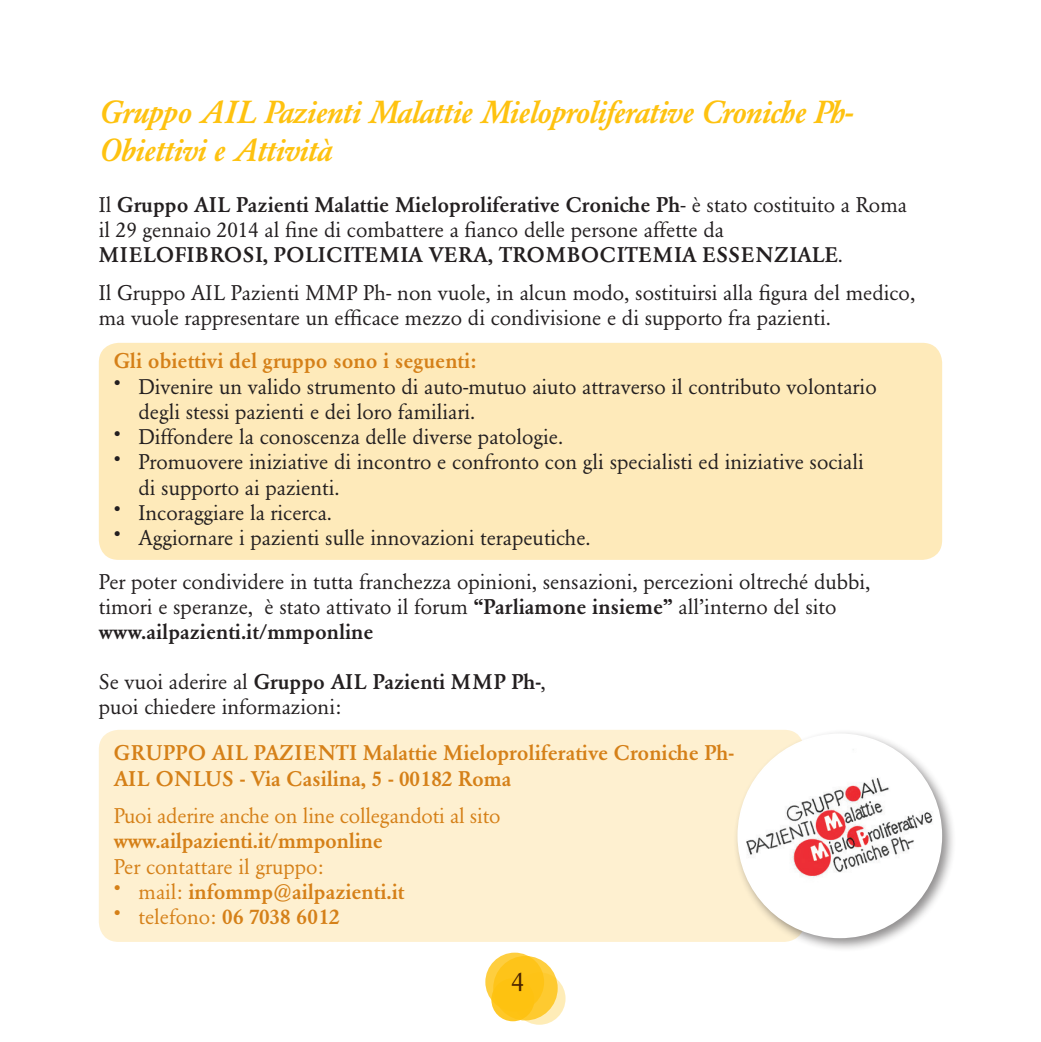
<style>
.page{position:relative;width:1041px;height:1042px;background:#fff}
.page>*{position:absolute;margin:0;border:0;box-sizing:border-box;transform-origin:0 0}
.t1{font:italic 500 31.5px "Garamond BE";letter-spacing:-.02em;color:#fec210}
.t2{font:26.25px "Garamond BE";color:#492200}
.t3{font:21px/25.2px "Garamond BE";color:#231f20}
.t4{font:500 21px "Garamond BE";color:#d58018}
.t5{font:21px/25.2px "Garamond BE";letter-spacing:-.01em;color:#d58018}
.t6{font:500 21px "Garamond BE";letter-spacing:.04em;color:#231f20}
.t7{font:500 21px "Garamond BE";color:#231f20}
.s1{font-weight:500}
.s2{font-weight:400}
</style>
<div class="page">
<svg style="left:491px;top:978px;width:43px;height:43px"></svg>
<svg style="left:493px;top:956px;width:65px;height:64px"></svg>
<svg style="left:513px;top:972px;width:53px;height:53px"></svg>
<svg style="left:485px;top:952px;width:59px;height:59px;background:#fec51f"></svg>
<div style="left:99px;top:730px;width:705px;height:212px;background:#fef0d0;border-radius:20px"></div>
<div style="left:99px;top:343px;width:843px;height:217px;background:#feeaba;border-radius:20px"></div>
<div style="left:733px;top:729px;width:223px;height:223px;background:#231f20;opacity:.5"></div>
<img style="left:738px;top:734px;width:203px;height:203px;border-radius:101px">
<p class="t1" style="left:99px;top:94px;width:756px">Gruppo AIL Pazienti Malattie Mieloproliferative Croniche Ph-</p>
<p class="t1" style="left:99px;top:132px;width:234px">Obiettivi e Attività</p>
<p class="t3" style="left:99px;top:192px;width:810px">Il <span class="s1">Gruppo AIL Pazienti Malattie Mieloproliferative Croniche Ph</span>- è stato costituito a Roma il 29 gennaio 2014 al fine di combattere a fianco delle persone affette da</p>
<p class="t6" style="left:99px;top:243px;width:746px">MIELOFIBROSI, POLICITEMIA VERA, TROMBOCITEMIA ESSENZIALE<span class="s2">.</span></p>
<p class="t3" style="left:99px;top:280px;width:818px">Il Gruppo AIL Pazienti MMP Ph- non vuole, in alcun modo, sostituirsi alla figura del medico, ma vuole rappresentare un efficace mezzo di condivisione e di supporto fra pazienti.</p>
<p class="t4" style="left:114px;top:349px;width:364px">Gli obiettivi del gruppo sono i seguenti:</p>
<p class="t3" style="left:139px;top:374px;width:740px;text-indent:-25px">• Divenire un valido strumento di auto-mutuo aiuto attraverso il contributo volontario degli stessi pazienti e dei loro familiari.</p>
<p class="t3" style="left:114px;top:424px;width:451px">• Diffondere la conoscenza delle diverse patologie.</p>
<p class="t3" style="left:139px;top:450px;width:727px;text-indent:-25px">• Promuovere iniziative di incontro e confronto con gli specialisti ed iniziative sociali di supporto ai pazienti.</p>
<p class="t3" style="left:114px;top:500px;width:220px">• Incoraggiare la ricerca.</p>
<p class="t3" style="left:114px;top:525px;width:479px">• Aggiornare i pazienti sulle innovazioni terapeutiche.</p>
<p class="t3" style="left:99px;top:569px;width:773px">Per poter condividere in tutta franchezza opinioni, sensazioni, percezioni oltreché dubbi, timori e speranze, è stato attivato il forum <span class="s1">“Parliamone insieme”</span> all’interno del sito <span class="s1">www.ailpazienti.it/mmponline</span></p>
<p class="t7" style="left:99px;top:669px;width:449px"><span class="s2">Se vuoi aderire al</span> Gruppo AIL Pazienti MMP Ph-<span class="s2">,</span></p>
<p class="t3" style="left:99px;top:694px;width:244px">puoi chiedere informazioni:</p>
<p class="t4" style="left:114px;top:741px;width:622px">GRUPPO AIL PAZIENTI Malattie Mieloproliferative Croniche Ph-</p>
<p class="t4" style="left:114px;top:766px;width:399px">AIL ONLUS - Via Casilina, 5 - 00182 Roma</p>
<p class="t5" style="left:114px;top:803px;width:388px">Puoi aderire anche on line collegandoti al sito <span class="s1">www.ailpazienti.it/mmponline</span></p>
<p class="t5" style="left:114px;top:854px;width:212px">Per contattare il gruppo:</p>
<p class="t4" style="left:114px;top:879px;width:292px"><sup>•</sup> <span class="s2">mail:</span> infommp@ailpazienti.it</p>
<p class="t5" style="left:114px;top:904px;width:228px">• telefono: <span class="s1">06 7038 6012</span></p>
<p class="t2" style="left:512px;top:967px;width:15px">4</p>
</div>
